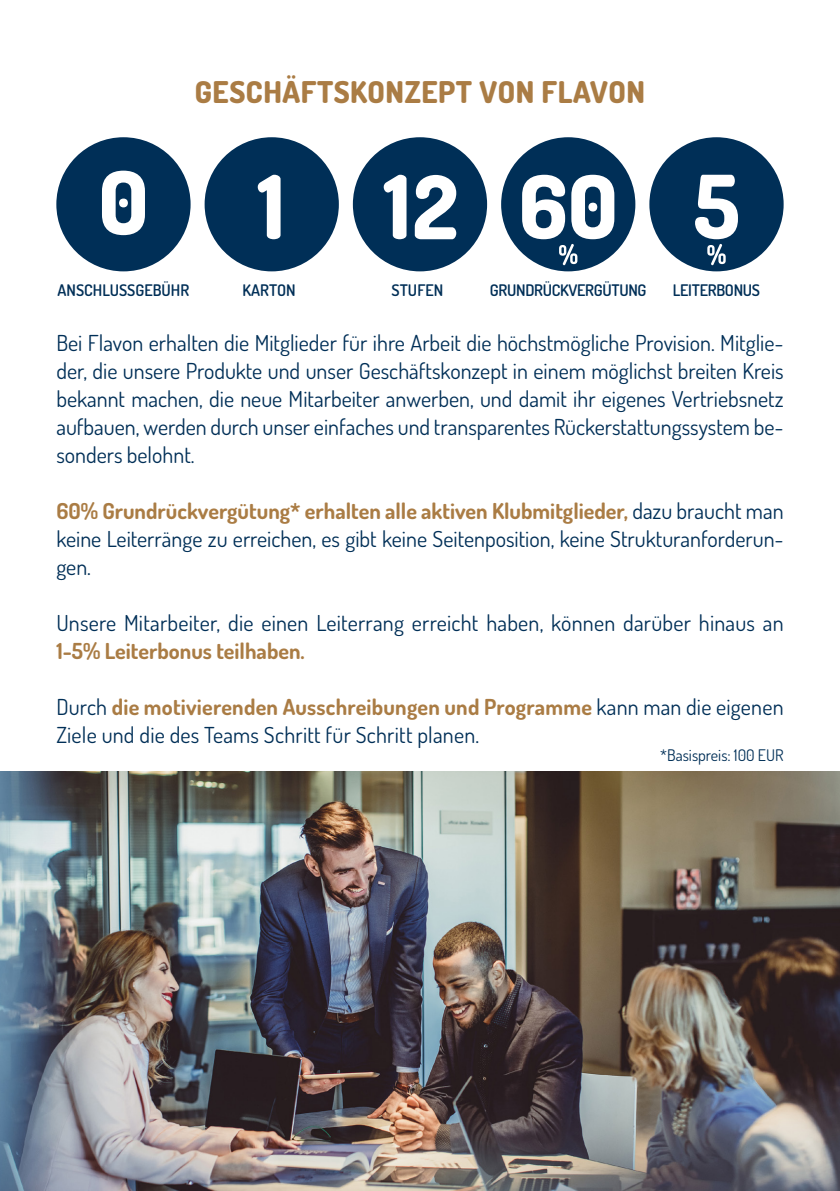
<style>
.page{position:relative;width:840px;height:1191px;background:#fff}
.page>*{position:absolute;margin:0;border:0;box-sizing:border-box;transform-origin:0 0}
.t1{font:800 30px "Dosis";letter-spacing:.02em;color:#aa7c44}
.t2{font:22px/28px "Dosis";color:#002f57;text-align:justify}
.t3{font:600 16px "Dosis";letter-spacing:-.02em;color:#002f57}
.t4{font:16px "Dosis";color:#002f57}
.t5{font:600 16px "Dosis";color:#002f57}
.s1{font-weight:700;color:#aa7c44}
</style>
<div class="page">
<div style="left:56px;top:137px;width:134px;height:134px;background:#002f57;border-radius:50%"></div>
<svg style="left:102px;top:171px;width:43px;height:64px"></svg>
<div style="left:204px;top:137px;width:134px;height:134px;background:#002f57;border-radius:50%"></div>
<svg style="left:257px;top:175px;width:23px;height:64px"></svg>
<div style="left:352px;top:137px;width:135px;height:134px;background:#002f57;border-radius:50%"></div>
<svg style="left:383px;top:175px;width:73px;height:64px"></svg>
<div style="left:501px;top:137px;width:134px;height:134px;background:#002f57;border-radius:50%"></div>
<div style="left:649px;top:137px;width:134px;height:134px;background:#002f57;border-radius:50%"></div>
<svg style="left:522px;top:175px;width:92px;height:90px"></svg>
<svg style="left:695px;top:175px;width:42px;height:90px"></svg>
<img style="left:0;top:771px;width:839px;height:420px">
<p class="t1" style="left:195px;top:73px;width:451px">GESCHÄFTSKONZEPT VON FLAVON</p>
<p class="t5" style="left:57px;top:280px;width:133px">ANSCHLUSSGEBÜHR</p>
<p class="t3" style="left:242px;top:280px;width:54px">KARTON</p>
<p class="t3" style="left:391px;top:280px;width:53px">STUFEN</p>
<p class="t3" style="left:489px;top:280px;width:158px">GRUNDRÜCKVERGÜTUNG</p>
<p class="t3" style="left:672px;top:280px;width:89px">LEITERBONUS</p>
<p class="t2" style="left:56px;top:328px;width:728px">Bei Flavon erhalten die Mitglieder für ihre Arbeit die höchstmögliche Provision. Mitglie&shy;der, die unsere Produkte und unser Geschäftskonzept in einem möglichst breiten Kreis bekannt machen, die neue Mitarbeiter anwerben, und damit ihr eigenes Vertriebsnetz aufbauen, werden durch unser einfaches und transparentes Rückerstattungssystem be&shy;sonders belohnt.</p>
<p class="t2" style="left:56px;top:496px;width:728px"><span class="s1">60% Grundrückvergütung* erhalten alle aktiven Klubmitglieder,</span> dazu braucht man keine Leiterränge zu erreichen, es gibt keine Seitenposition, keine Strukturanforderun&shy;gen.</p>
<p class="t2" style="left:56px;top:608px;width:728px">Unsere Mitarbeiter, die einen Leiterrang erreicht haben, können darüber hinaus an<br><span class="s1">1-5% Leiterbonus teilhaben.</span></p>
<p class="t2" style="left:56px;top:692px;width:728px">Durch <span class="s1">die motivierenden Ausschreibungen und Programme</span> kann man die eigenen<br>Ziele und die des Teams Schritt für Schritt planen.</p>
<p class="t4" style="left:660px;top:744px;width:125px">*Basispreis: 100 EUR</p>
</div>
